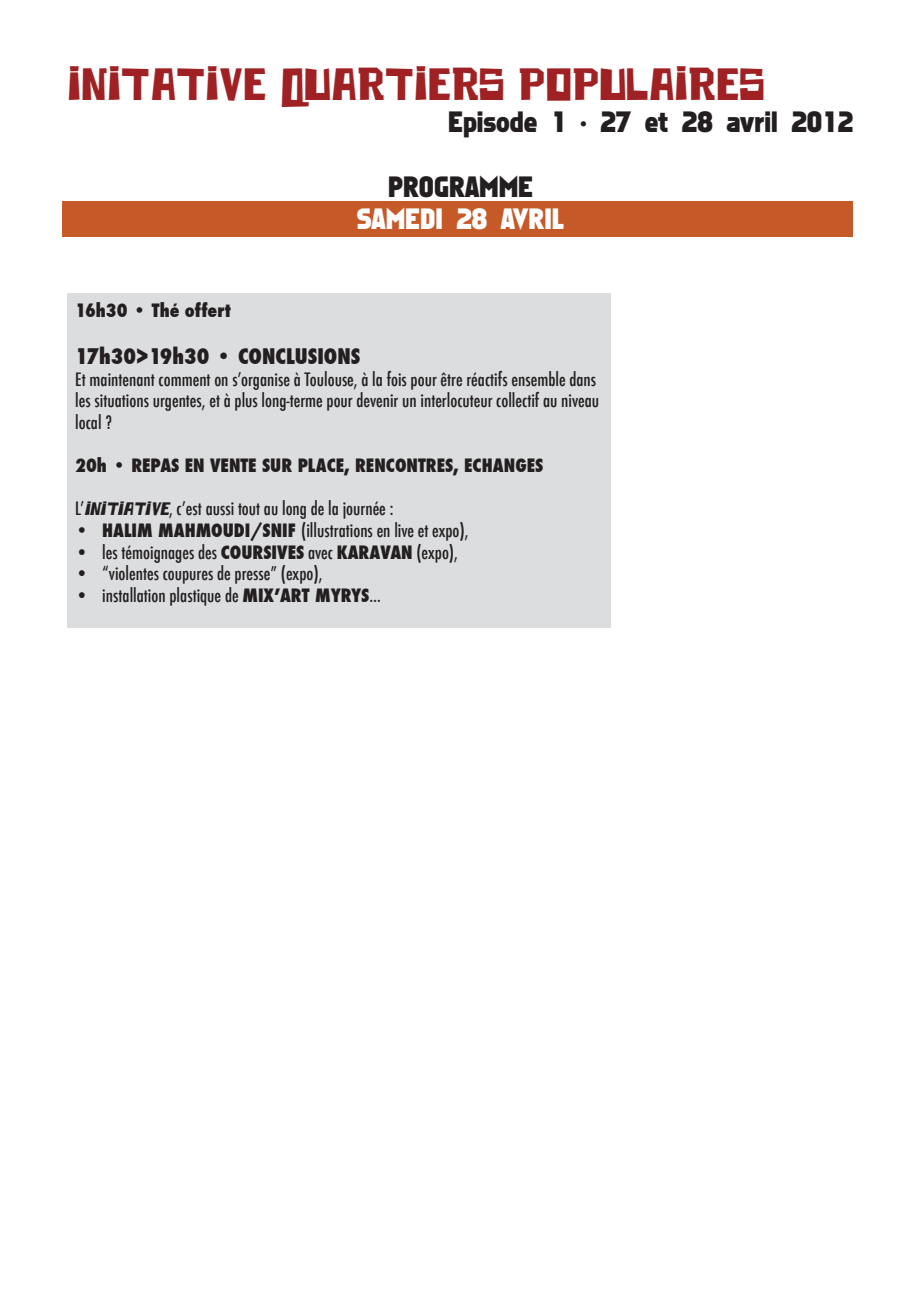
<style>
.page{position:relative;width:919px;height:1289px;background:#fff}
.page>*{position:absolute;margin:0;border:0;box-sizing:border-box;transform-origin:0 0}
.t1{font:45px "Brecht";color:#a02123}
.t2{font:27px "Faktos";color:#231f20}
.t3{font:27px "Faktos";color:#fff}
.t4{font:800 condensed 21px "Futura";color:#231f20}
.t5{font:500 condensed 18px/21.6px "Futura";color:#231f20}
.t6{font:800 condensed 18px "Futura";color:#231f20}
.s1{font-family:"Brecht";font-weight:400;font-style:italic;font-stretch:normal}
.s2{font-weight:800}
</style>
<div class="page">
<div style="left:63px;top:202px;width:789px;height:35px;background:#c65928"></div>
<div style="left:67px;top:294px;width:543px;height:334px;background:#dcdddf"></div>
<h1 class="t1" style="left:68px;top:56px;width:698px">INITATIVE QUARTIERS POPULAIRES</h1>
<h2 class="t2" style="left:448px;top:106px;width:406px">Episode 1 • 27 et 28 avril 2012</h2>
<h2 class="t2" style="left:388px;top:171px;width:146px">PROGRAMME</h2>
<h2 class="t3" style="left:357px;top:203px;width:209px">SAMEDI 28 AVRIL</h2>
<p class="t6" style="left:75px;top:298px;width:157px">16h30 • Thé offert</p>
<p class="t4" style="left:75px;top:342px;width:286px">17h30&gt;19h30 • CONCLUSIONS</p>
<p class="t5" style="left:75px;top:368px;width:525px">Et maintenant comment on s’organise à Toulouse, à la fois pour être réactifs ensemble dans les situations urgentes, et à plus long-terme pour devenir un interlocuteur collectif au niveau local ?</p>
<p class="t6" style="left:75px;top:453px;width:469px">20h • REPAS EN VENTE SUR PLACE, RENCONTRES, ECHANGES</p>
<p class="t5" style="left:75px;top:498px;width:319px">L’<span class="s1">INITIATIVE</span>, c’est aussi tout au long de la journée :</p>
<p class="t5" style="left:75px;top:519px;width:395px"><span class="s2">• HALIM MAHMOUDI/SNIF</span> (illustrations en live et expo),</p>
<p class="t5" style="left:75px;top:541px;width:384px">• les témoignages des <span class="s2">COURSIVES</span> avec <span class="s2">KARAVAN</span> (expo),</p>
<p class="t5" style="left:75px;top:563px;width:248px">• “violentes coupures de presse” (expo),</p>
<p class="t5" style="left:75px;top:584px;width:307px">• installation plastique de <span class="s2">MIX’ART MYRYS</span>…</p>
</div>
